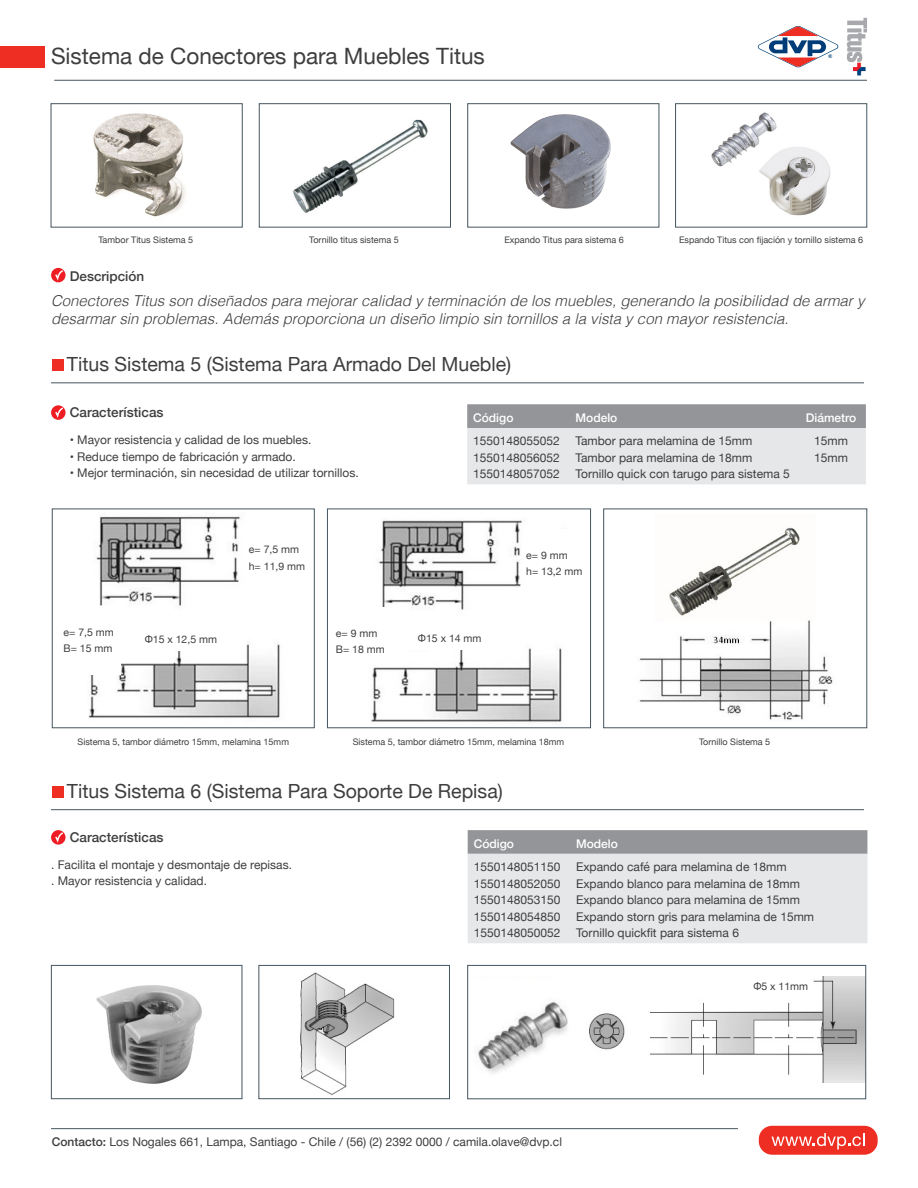
<style>
.page{position:relative;width:918px;height:1188px;background:#fff}
.page>*{position:absolute;margin:0;border:0;box-sizing:border-box;transform-origin:0 0}
.t1{font:22.5px "Helvetica Neue";color:#3e3e3f}
.t2{font:19.5px "Helvetica Neue";color:#3e3e3f}
.t3{font:italic 300 15px/18px "Helvetica";color:#3e3e3f}
.t4{font:500 13.5px "Helvetica Neue";color:#3e3e3f}
.t5{font:12px "Helvetica Neue";color:#3e3e3f}
.t6{font:500 12px "Helvetica Neue";color:#fff}
.t7{font:10.5px "Helvetica Neue";color:#3e3e3f}
.t8{font:9px "Helvetica Neue";color:#3e3e3f}
.s1{font-weight:500}
</style>
<div class="page">
<svg style="left:757px;top:26px;width:82px;height:42px"></svg>
<div style="left:0;top:46px;width:45px;height:22px;background:#ee2e22"></div>
<svg style="left:51px;top:405px;width:15px;height:15px"></svg>
<svg style="left:54px;top:406px;width:11px;height:14px"></svg>
<div style="left:759px;top:1126px;width:119px;height:29px;background:#ee2e22;border-radius:13px"></div>
<svg style="left:772px;top:1133px;width:92px;height:16px"></svg>
<hr style="left:51px;top:1128px;width:687px;height:1px;background:#45555f">
<div style="left:51px;top:268px;width:15px;height:14px;background:#ee1d23;border-radius:50%"></div>
<svg style="left:54px;top:269px;width:11px;height:14px"></svg>
<hr style="left:54px;top:80px;width:813px;height:1px;background:#45555f">
<hr style="left:51px;top:383px;width:813px;height:1px;background:#45555f">
<div style="left:52px;top:359px;width:12px;height:12px;background:#ee2e22"></div>
<svg style="left:51px;top:830px;width:15px;height:15px"></svg>
<svg style="left:54px;top:831px;width:11px;height:14px"></svg>
<hr style="left:51px;top:809px;width:813px;height:1px;background:#45555f">
<div style="left:52px;top:786px;width:12px;height:12px;background:#ee2e22"></div>
<svg style="left:468px;top:830px;width:399px;height:113px;background:#d4d5d8"></svg>
<img style="left:93px;top:113px;width:92px;height:104px">
<div style="left:51px;top:103px;width:191px;height:124px;border:1px solid #45555f"></div>
<img style="left:510px;top:114px;width:101px;height:95px">
<div style="left:468px;top:103px;width:191px;height:124px;border:1px solid #45555f"></div>
<img style="left:293px;top:119px;width:135px;height:94px">
<div style="left:259px;top:103px;width:192px;height:124px;border:1px solid #45555f"></div>
<svg style="left:467px;top:404px;width:399px;height:80px;background:#cdced1"></svg>
<img style="left:65px;top:508px;width:228px;height:210px">
<img style="left:357px;top:520px;width:213px;height:209px">
<div style="left:52px;top:509px;width:263px;height:219px;border:1px solid #45555f"></div>
<img style="left:711px;top:112px;width:120px;height:104px">
<div style="left:675px;top:103px;width:192px;height:124px;border:1px solid #45555f"></div>
<div style="left:249px;top:524px;width:58px;height:73px;background:#fff"></div>
<div style="left:64px;top:606px;width:57px;height:68px;background:#fff"></div>
<div style="left:336px;top:607px;width:69px;height:58px;background:#fff"></div>
<div style="left:526px;top:529px;width:58px;height:68px;background:#fff"></div>
<div style="left:116px;top:633px;width:130px;height:17px;background:#fff"></div>
<div style="left:394px;top:632px;width:111px;height:18px;background:#fff"></div>
<svg style="left:847px;top:18px;width:20px;height:57px"></svg>
<div style="left:327px;top:509px;width:264px;height:219px;border:1px solid #45555f"></div>
<img style="left:639px;top:527px;width:194px;height:193px">
<div style="left:603px;top:509px;width:264px;height:219px;border:1px solid #45555f"></div>
<img style="left:477px;top:976px;width:387px;height:107px">
<div style="left:679px;top:974px;width:129px;height:23px;background:#fff"></div>
<img style="left:300px;top:972px;width:95px;height:123px">
<div style="left:51px;top:965px;width:191px;height:134px;border:1px solid #45555f"></div>
<div style="left:468px;top:965px;width:398px;height:134px;border:1px solid #45555f"></div>
<img style="left:96px;top:985px;width:106px;height:99px">
<div style="left:259px;top:965px;width:191px;height:134px;border:1px solid #45555f"></div>
<p class="t1" style="left:51px;top:39px;width:435px">Sistema de Conectores para Muebles Titus</p>
<p class="t8" style="left:98px;top:233px;width:96px">Tambor Titus Sistema 5</p>
<p class="t8" style="left:309px;top:233px;width:91px">Tornillo titus sistema 5</p>
<p class="t8" style="left:504px;top:233px;width:121px">Expando Titus para sistema 6</p>
<p class="t8" style="left:679px;top:233px;width:186px">Espando Titus con fijación y tornillo sistema 6</p>
<p class="t4" style="left:70px;top:265px;width:76px">Descripción</p>
<p class="t3" style="left:51px;top:291px;width:815px">Conectores Titus son diseñados para mejorar calidad y terminación de los muebles, generando la posibilidad de armar y desarmar sin problemas. Además proporciona un diseño limpio sin tornillos a la vista y con mayor resistencia.</p>
<p class="t2" style="left:67px;top:350px;width:446px">Titus Sistema 5 (Sistema Para Armado Del Mueble)</p>
<p class="t4" style="left:70px;top:401px;width:95px">Características</p>
<p class="t5" style="left:70px;top:431px;width:243px">• Mayor resistencia y calidad de los muebles.</p>
<p class="t5" style="left:70px;top:448px;width:228px">• Reduce tiempo de fabricación y armado.</p>
<p class="t5" style="left:70px;top:464px;width:290px">• Mejor terminación, sin necesidad de utilizar tornillos.</p>
<p class="t7" style="left:249px;top:542px;width:52px">e= 7,5 mm</p>
<p class="t7" style="left:249px;top:559px;width:58px">h= 11,9 mm</p>
<p class="t6" style="left:473px;top:408px;width:42px">Código</p>
<p class="t6" style="left:576px;top:408px;width:43px">Modelo</p>
<p class="t6" style="left:806px;top:408px;width:52px">Diámetro</p>
<p class="t5" style="left:473px;top:432px;width:88px">1550148055052</p>
<p class="t5" style="left:473px;top:449px;width:88px">1550148056052</p>
<p class="t5" style="left:473px;top:465px;width:88px">1550148057052</p>
<p class="t5" style="left:576px;top:432px;width:178px">Tambor para melamina de 15mm</p>
<p class="t5" style="left:576px;top:449px;width:178px">Tambor para melamina de 18mm</p>
<p class="t5" style="left:576px;top:465px;width:216px">Tornillo quick con tarugo para sistema 5</p>
<p class="t5" style="left:814px;top:432px;width:35px">15mm</p>
<p class="t5" style="left:814px;top:449px;width:35px">15mm</p>
<p class="t7" style="left:526px;top:547px;width:43px">e= 9 mm</p>
<p class="t7" style="left:526px;top:564px;width:58px">h= 13,2 mm</p>
<p class="t7" style="left:64px;top:624px;width:52px">e= 7,5 mm</p>
<p class="t7" style="left:64px;top:641px;width:50px">B= 15 mm</p>
<p class="t7" style="left:336px;top:625px;width:43px">e= 9 mm</p>
<p class="t7" style="left:336px;top:642px;width:50px">B= 18 mm</p>
<p class="t7" style="left:145px;top:632px;width:74px">Φ15 x 12,5 mm</p>
<p class="t7" style="left:418px;top:631px;width:65px">Φ15 x 14 mm</p>
<p class="t8" style="left:78px;top:735px;width:213px">Sistema 5, tambor diámetro 15mm, melamina 15mm</p>
<p class="t8" style="left:353px;top:735px;width:213px">Sistema 5, tambor diámetro 15mm, melamina 18mm</p>
<p class="t8" style="left:699px;top:735px;width:73px">Tornillo Sistema 5</p>
<p class="t2" style="left:67px;top:777px;width:437px">Titus Sistema 6 (Sistema Para Soporte De Repisa)</p>
<p class="t6" style="left:474px;top:834px;width:42px">Código</p>
<p class="t6" style="left:576px;top:834px;width:43px">Modelo</p>
<p class="t5" style="left:474px;top:858px;width:88px">1550148051150</p>
<p class="t5" style="left:474px;top:875px;width:88px">1550148052050</p>
<p class="t5" style="left:474px;top:891px;width:88px">1550148053150</p>
<p class="t5" style="left:474px;top:908px;width:88px">1550148054850</p>
<p class="t5" style="left:474px;top:924px;width:88px">1550148050052</p>
<p class="t4" style="left:70px;top:827px;width:95px">Características</p>
<p class="t5" style="left:51px;top:856px;width:242px">. Facilita el montaje y desmontaje de repisas.</p>
<p class="t5" style="left:51px;top:872px;width:158px">. Mayor resistencia y calidad.</p>
<p class="t5" style="left:576px;top:858px;width:212px">Expando café para melamina de 18mm</p>
<p class="t5" style="left:576px;top:875px;width:225px">Expando blanco para melamina de 18mm</p>
<p class="t5" style="left:576px;top:891px;width:225px">Expando blanco para melamina de 15mm</p>
<p class="t5" style="left:576px;top:908px;width:240px">Expando storn gris para melamina de 15mm</p>
<p class="t5" style="left:576px;top:924px;width:164px">Tornillo quickfit para sistema 6</p>
<p class="t5" style="left:52px;top:1133px;width:512px"><span class="s1">Contacto:</span> Los Nogales 661, Lampa, Santiago - Chile / (56) (2) 2392 0000 / camila.olave@dvp.cl</p>
<p class="t7" style="left:753px;top:978px;width:56px">Φ5 x 11mm</p>
</div>
